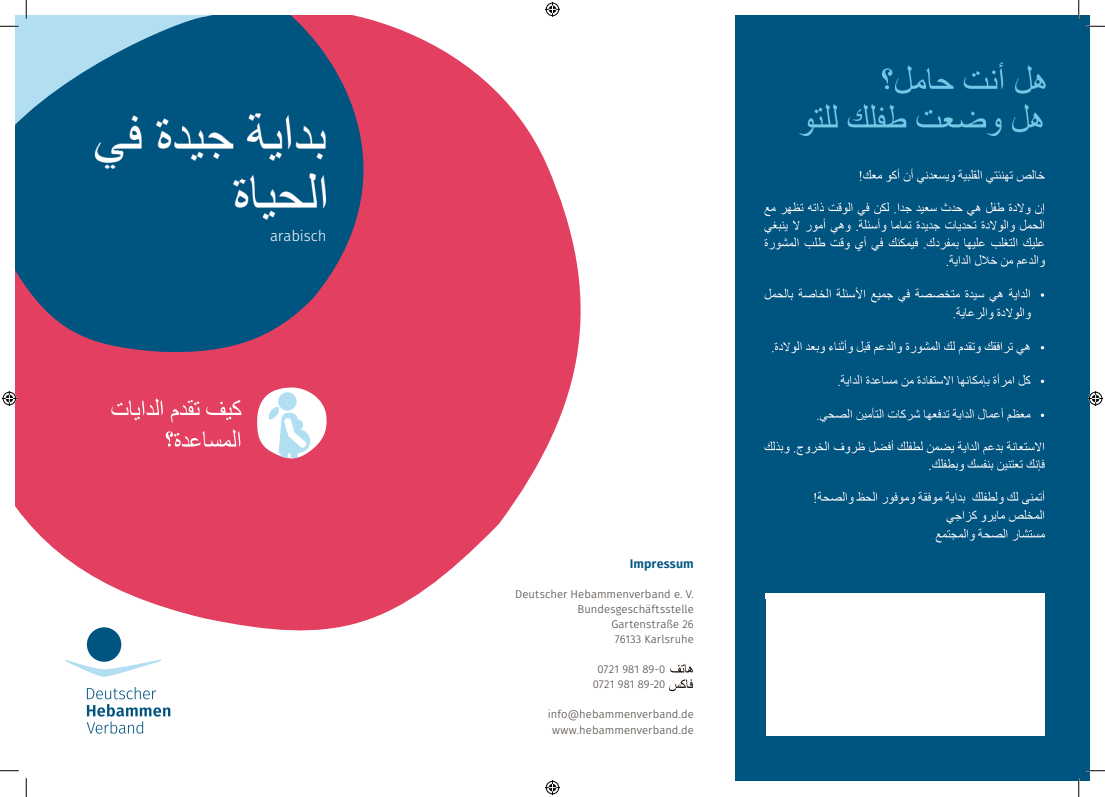
<style>
.page{position:relative;width:1105px;height:797px;background:#fff}
.page>*{position:absolute;margin:0;border:0;box-sizing:border-box;transform-origin:0 0}
.t1{font:300 15px "Fira Sans";letter-spacing:-.01em;color:#fff}
.t2{font:600 12.5px "Fira Sans";letter-spacing:.005em;color:#005480}
.t3{font:300 11.25px/15px "Fira Sans";letter-spacing:.01em;color:#433a33;text-align:center}
</style>
<div class="page">
<svg style="left:16px;top:34px;width:565px;height:611px;fill:#e33f61"></svg>
<svg style="left:16px;top:16px;width:395px;height:338px;background:#545a80"></svg>
<div style="left:735px;top:16px;width:354px;height:765px;background:#005480"></div>
<div style="left:766px;top:593px;width:278px;height:142px;background:#fff"></div>
<svg style="left:87px;top:687px;width:83px;height:46px"></svg>
<svg style="left:65px;top:659px;width:96px;height:17px"></svg>
<div style="left:87px;top:627px;width:34px;height:34px;background:#005480;border-radius:50%"></div>
<img style="left:87px;top:104px;width:257px;height:75px">
<img style="left:87px;top:163px;width:241px;height:75px">
<img style="left:110px;top:396px;width:139px;height:31px">
<img style="left:158px;top:420px;width:88px;height:29px">
<img style="left:799px;top:62px;width:247px;height:75px">
<img style="left:764px;top:168px;width:281px;height:430px">
<img style="left:766px;top:593px;width:278px;height:5px">
<img style="left:669px;top:664px;width:25px;height:28px">
<svg style="left:255px;top:387px;width:73px;height:75px"></svg>
<svg style="left:0;top:25px;width:19px;height:2px"></svg>
<svg style="left:1086px;top:25px;width:19px;height:2px"></svg>
<svg style="left:0;top:770px;width:19px;height:1px"></svg>
<svg style="left:1086px;top:770px;width:19px;height:1px"></svg>
<svg style="left:25px;top:0;width:2px;height:19px"></svg>
<svg style="left:25px;top:778px;width:2px;height:19px"></svg>
<svg style="left:1078px;top:0;width:1px;height:19px"></svg>
<svg style="left:1078px;top:778px;width:1px;height:19px"></svg>
<svg style="left:545px;top:2px;width:15px;height:15px"></svg>
<svg style="left:545px;top:780px;width:15px;height:15px"></svg>
<svg style="left:2px;top:391px;width:15px;height:15px"></svg>
<svg style="left:1088px;top:391px;width:15px;height:15px"></svg>
<h1 class="t1" style="left:270px;top:225px;width:58px">arabisch</h1>
<p class="t2" style="left:630px;top:554px;width:66px">Impressum</p>
<p class="t3" style="left:515px;top:587px;width:180px;text-align:right">Deutscher Hebammenverband e. V.<br>Bundesgeschäftsstelle<br>Gartenstraße 26<br>76133 Karlsruhe</p>
<p class="t3" style="left:593px;top:662px;width:74px">0721 981 89-0<br>0721 981 89-20</p>
<p class="t3" style="left:548px;top:707px;width:147px">info@hebammenverband.de www.hebammenverband.de</p>
</div>
